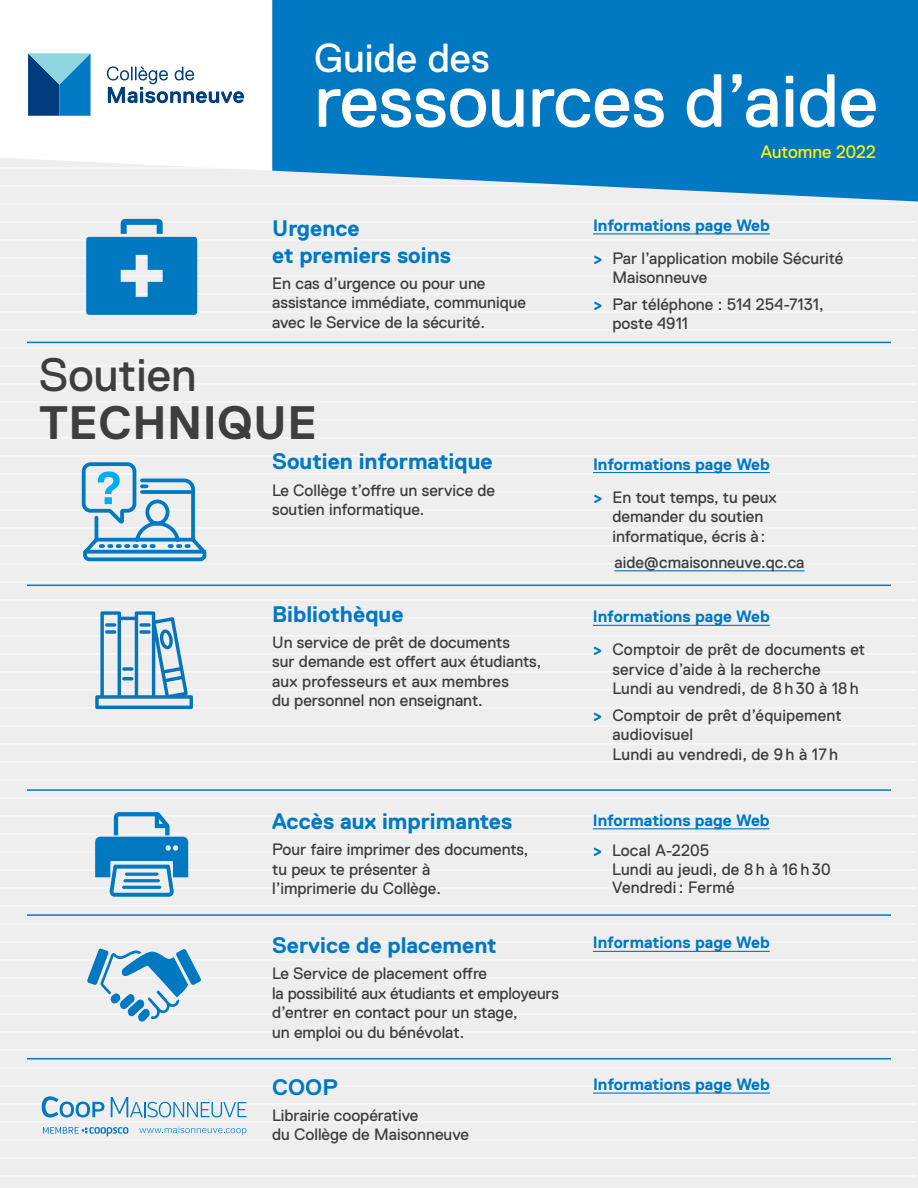
<style>
.page{position:relative;width:918px;height:1188px;background:#fff}
.page>*{position:absolute;margin:0;border:0;box-sizing:border-box;transform-origin:0 0}
.t1{font:75px "Replica Pro";color:#fff}
.t2{font:700 46.8px "Replica Pro";letter-spacing:.01em;color:#3e3e3f}
.t3{font:46.8px "Replica Pro";color:#3e3e3f}
.t4{font:40.5px "Replica Pro";color:#fff}
.t5{font:700 22.5px/27px "Replica Pro";color:#0079c2}
.t6{font:18px "Replica Pro";color:#fff101}
.t7{font:16.5px/19.5px "Replica Pro";color:#3e3e3f}
.t8{font:700 16.5px "Replica Pro";color:#0079c2}
.s1{font-weight:700;color:#0079c2}
</style>
<div class="page">
<div style="left:0;top:6px;width:918px;height:1182px;background:#eeeeef"></div>
<hr style="left:0;top:185px;width:917px;height:2px;background:#fff">
<hr style="left:0;top:203px;width:917px;height:2px;background:#fff">
<hr style="left:0;top:221px;width:917px;height:2px;background:#fff">
<hr style="left:0;top:239px;width:917px;height:2px;background:#fff">
<hr style="left:0;top:257px;width:917px;height:2px;background:#fff">
<hr style="left:0;top:275px;width:917px;height:2px;background:#fff">
<hr style="left:0;top:293px;width:917px;height:2px;background:#fff">
<hr style="left:0;top:311px;width:917px;height:2px;background:#fff">
<hr style="left:0;top:329px;width:917px;height:2px;background:#fff">
<hr style="left:0;top:347px;width:917px;height:2px;background:#fff">
<hr style="left:0;top:365px;width:917px;height:2px;background:#fff">
<hr style="left:0;top:383px;width:917px;height:2px;background:#fff">
<hr style="left:0;top:401px;width:917px;height:2px;background:#fff">
<hr style="left:0;top:419px;width:917px;height:2px;background:#fff">
<hr style="left:0;top:437px;width:917px;height:2px;background:#fff">
<hr style="left:0;top:455px;width:917px;height:2px;background:#fff">
<hr style="left:0;top:473px;width:917px;height:2px;background:#fff">
<hr style="left:0;top:491px;width:917px;height:2px;background:#fff">
<hr style="left:0;top:509px;width:917px;height:2px;background:#fff">
<hr style="left:0;top:527px;width:917px;height:2px;background:#fff">
<hr style="left:0;top:545px;width:917px;height:2px;background:#fff">
<hr style="left:0;top:563px;width:917px;height:2px;background:#fff">
<hr style="left:0;top:581px;width:917px;height:2px;background:#fff">
<hr style="left:0;top:599px;width:917px;height:2px;background:#fff">
<hr style="left:0;top:617px;width:917px;height:2px;background:#fff">
<hr style="left:0;top:635px;width:917px;height:2px;background:#fff">
<hr style="left:0;top:653px;width:917px;height:2px;background:#fff">
<hr style="left:0;top:671px;width:917px;height:2px;background:#fff">
<hr style="left:0;top:689px;width:917px;height:2px;background:#fff">
<hr style="left:0;top:707px;width:917px;height:2px;background:#fff">
<hr style="left:0;top:725px;width:917px;height:2px;background:#fff">
<hr style="left:0;top:743px;width:917px;height:2px;background:#fff">
<hr style="left:0;top:761px;width:917px;height:2px;background:#fff">
<hr style="left:0;top:779px;width:917px;height:2px;background:#fff">
<hr style="left:0;top:797px;width:917px;height:2px;background:#fff">
<hr style="left:0;top:815px;width:917px;height:2px;background:#fff">
<hr style="left:0;top:833px;width:917px;height:2px;background:#fff">
<hr style="left:0;top:851px;width:917px;height:2px;background:#fff">
<hr style="left:0;top:869px;width:917px;height:2px;background:#fff">
<hr style="left:0;top:887px;width:917px;height:2px;background:#fff">
<hr style="left:0;top:905px;width:917px;height:2px;background:#fff">
<hr style="left:0;top:923px;width:917px;height:2px;background:#fff">
<hr style="left:0;top:941px;width:917px;height:2px;background:#fff">
<hr style="left:0;top:959px;width:917px;height:2px;background:#fff">
<hr style="left:0;top:977px;width:917px;height:2px;background:#fff">
<hr style="left:0;top:995px;width:917px;height:2px;background:#fff">
<hr style="left:0;top:1013px;width:917px;height:2px;background:#fff">
<hr style="left:0;top:1031px;width:917px;height:2px;background:#fff">
<hr style="left:0;top:1049px;width:917px;height:2px;background:#fff">
<hr style="left:0;top:1067px;width:917px;height:2px;background:#fff">
<hr style="left:0;top:1085px;width:917px;height:2px;background:#fff">
<hr style="left:0;top:1103px;width:917px;height:2px;background:#fff">
<hr style="left:0;top:1121px;width:917px;height:2px;background:#fff">
<hr style="left:0;top:1139px;width:917px;height:2px;background:#fff">
<hr style="left:0;top:1157px;width:917px;height:2px;background:#fff">
<hr style="left:0;top:1175px;width:917px;height:2px;background:#fff">
<hr style="left:27px;top:1058px;width:864px;height:1px;background:#0079c2">
<hr style="left:593px;top:472px;width:177px;height:1px;background:#0079c2">
<hr style="left:614px;top:570px;width:191px;height:1px;background:#0079c2">
<hr style="left:27px;top:585px;width:864px;height:1px;background:#0079c2">
<hr style="left:27px;top:342px;width:864px;height:1px;background:#0079c2">
<svg style="left:80px;top:462px;width:129px;height:100px"></svg>
<hr style="left:27px;top:914px;width:864px;height:2px;background:#0079c2">
<hr style="left:27px;top:789px;width:864px;height:2px;background:#0079c2">
<hr style="left:593px;top:1092px;width:177px;height:2px;background:#0079c2">
<svg style="left:272px;top:0;width:646px;height:202px;background:#1382c5"></svg>
<div style="left:0;top:6px;width:272px;height:164px;background:#fff"></div>
<svg style="left:107px;top:66px;width:137px;height:37px;background:#bccbdc"></svg>
<svg style="left:28px;top:53px;width:63px;height:63px;background:#287db1"></svg>
<svg style="left:95px;top:611px;width:98px;height:98px"></svg>
<svg style="left:111px;top:1097px;width:136px;height:20px"></svg>
<svg style="left:42px;top:1096px;width:62px;height:22px"></svg>
<svg style="left:139px;top:1126px;width:107px;height:9px"></svg>
<svg style="left:43px;top:1127px;width:85px;height:9px"></svg>
<hr style="left:593px;top:951px;width:177px;height:1px;background:#0079c2">
<svg style="left:87px;top:948px;width:114px;height:74px"></svg>
<svg style="left:95px;top:812px;width:93px;height:85px"></svg>
<hr style="left:593px;top:233px;width:177px;height:1px;background:#0079c2">
<svg style="left:86px;top:219px;width:111px;height:96px"></svg>
<hr style="left:593px;top:625px;width:177px;height:1px;background:#0079c2">
<hr style="left:593px;top:828px;width:177px;height:1px;background:#0079c2">
<p class="t4" style="left:314px;top:36px;width:177px">Guide des</p>
<p class="t1" style="left:314px;top:59px;width:565px">ressources d’aide</p>
<p class="t6" style="left:761px;top:141px;width:117px">Automne 2022</p>
<p class="t5" style="left:272px;top:214px;width:180px">Urgence<br>et premiers soins</p>
<p class="t7" style="left:272px;top:273px;width:255px">En cas d’urgence ou pour une assistance immédiate, communique avec le Service de la sécurité.</p>
<p class="t3" style="left:39px;top:349px;width:159px">Soutien</p>
<p class="t2" style="left:39px;top:397px;width:279px">TECHNIQUE</p>
<p class="t5" style="left:272px;top:448px;width:222px">Soutien informatique</p>
<p class="t7" style="left:272px;top:480px;width:225px">Le Collège t’offre un service de soutien informatique.</p>
<p class="t5" style="left:272px;top:600px;width:133px">Bibliothèque</p>
<p class="t7" style="left:272px;top:633px;width:271px">Un service de prêt de documents<br>sur demande est offert aux étudiants, aux professeurs et aux membres<br>du personnel non enseignant.</p>
<p class="t5" style="left:272px;top:808px;width:242px">Accès aux imprimantes</p>
<p class="t7" style="left:272px;top:840px;width:258px">Pour faire imprimer des documents, tu peux te présenter à<br>l’imprimerie du Collège.</p>
<p class="t8" style="left:593px;top:216px;width:178px">Informations page Web</p>
<p class="t7" style="left:613px;top:249px;width:232px;text-indent:-20px"><span class="s1">&gt;</span> Par l’application mobile Sécurité<br>Maisonneuve</p>
<p class="t7" style="left:613px;top:294px;width:213px;text-indent:-20px"><span class="s1">&gt;</span> Par téléphone : 514 254-7131, poste 4911</p>
<p class="t8" style="left:593px;top:455px;width:178px">Informations page Web</p>
<p class="t7" style="left:593px;top:487px;width:185px;text-align:center"><span class="s1">&gt;</span> En tout temps, tu peux demander du soutien informatique, écris à :</p>
<p class="t7" style="left:614px;top:552px;width:192px">aide@cmaisonneuve.qc.ca</p>
<p class="t8" style="left:593px;top:608px;width:178px">Informations page Web</p>
<p class="t7" style="left:612px;top:640px;width:254px;text-indent:-20px"><span class="s1">&gt;</span> Comptoir de prêt de documents et service d’aide à la recherche<br>Lundi au vendredi, de 8 h 30 à 18 h</p>
<p class="t7" style="left:612px;top:705px;width:231px;text-indent:-20px"><span class="s1">&gt;</span> Comptoir de prêt d’équipement audiovisuel<br>Lundi au vendredi, de 9 h à 17 h</p>
<p class="t8" style="left:593px;top:811px;width:178px">Informations page Web</p>
<p class="t7" style="left:612px;top:840px;width:220px;text-indent:-20px"><span class="s1">&gt;</span> Local A-2205<br>Lundi au jeudi, de 8 h à 16 h 30</p>
<p class="t7" style="left:612px;top:878px;width:124px">Vendredi : Fermé</p>
<p class="t5" style="left:272px;top:932px;width:226px">Service de placement</p>
<p class="t8" style="left:593px;top:934px;width:178px">Informations page Web</p>
<p class="t7" style="left:272px;top:964px;width:288px">Le Service de placement offre<br>la possibilité aux étudiants et employeurs d’entrer en contact pour un stage,<br>un emploi ou du bénévolat.</p>
<p class="t5" style="left:272px;top:1074px;width:67px">COOP</p>
<p class="t8" style="left:593px;top:1075px;width:178px">Informations page Web</p>
<p class="t7" style="left:272px;top:1106px;width:148px">Librairie coopérative</p>
<p class="t7" style="left:272px;top:1125px;width:199px">du Collège de Maisonneuve</p>
</div>
